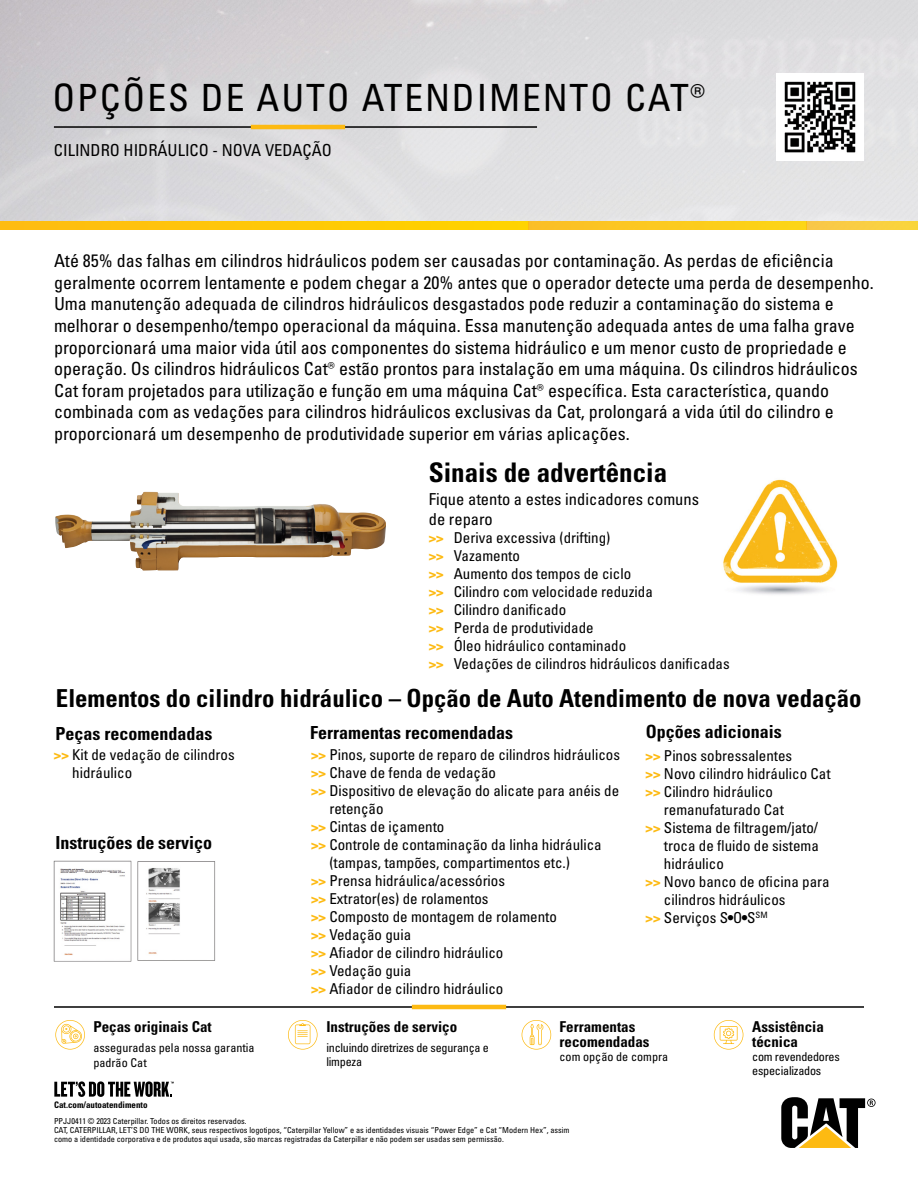
<style>
.page{position:relative;width:918px;height:1188px;background:#fff}
.page>*{position:absolute;margin:0;border:0;box-sizing:border-box;transform-origin:0 0}
.t1{font:condensed 37.5px "Univers LTCYR 57";letter-spacing:.05em;color:#000}
.t2{font:27px "Univers LTCYR 67 Bold Cond";color:#000}
.t3{font:24.75px "Univers LTCYR 67 Bold Cond";color:#000}
.t4{font:condensed 18px/21.6px "Univers LTCYR 57";color:#000}
.t5{font:18px "Univers LTCYR 67 Bold Cond";color:#000}
.t6{font:condensed 16.5px/19.8px "Univers LTCYR 57";color:#000}
.t7{font:condensed 15px/18px "Univers LTCYR 57";color:#000}
.t8{font:15px/15px "Univers LTCYR 67 Bold Cond";color:#000}
.t9{font:condensed 12.15px/14.5px "Univers LTCYR 57";letter-spacing:-.02em;color:#000}
.t10{font:condensed 12.15px/14.5px "Univers LTCYR 57";color:#000}
.t11{font:9px "Univers LTCYR 67 Bold Cond";color:#000}
.t12{font:condensed 8.25px/9px "Univers LTCYR 57";color:#000}
.s1{font-family:"Univers LTCYR 67 Bold Cond";font-stretch:normal;color:#fdba12}
</style>
<div class="page">
<div style="left:0;top:221px;width:528px;height:9px;background:#ffc808"></div>
<div style="left:528px;top:221px;width:278px;height:9px;background:#fcca1f"></div>
<div style="left:806px;top:221px;width:112px;height:9px;background:#f9ce43"></div>
<svg style="left:781px;top:1097px;width:95px;height:51px"></svg>
<svg style="left:54px;top:1081px;width:120px;height:16px"></svg>
<img style="left:54px;top:860px;width:161px;height:102px">
<img style="left:723px;top:479px;width:115px;height:116px">
<img style="left:55px;top:492px;width:331px;height:79px">
<hr style="left:54px;top:1006px;width:810px;height:2px;background:#000">
<hr style="left:412px;top:1005px;width:94px;height:4px;background:#fdba12">
<hr style="left:54px;top:126px;width:483px;height:2px;background:#000">
<hr style="left:251px;top:125px;width:94px;height:4px;background:#fdba12">
<svg style="left:55px;top:1020px;width:30px;height:30px"></svg>
<svg style="left:288px;top:1020px;width:30px;height:30px"></svg>
<svg style="left:522px;top:1020px;width:29px;height:30px"></svg>
<svg style="left:714px;top:1020px;width:29px;height:30px"></svg>
<img style="left:784px;top:81px;width:72px;height:72px">
<h1 class="t1" style="left:52px;top:74px;width:655px">OPÇÕES DE AUTO ATENDIMENTO CAT®</h1>
<p class="t6" style="left:54px;top:140px;width:280px">CILINDRO HIDRÁULICO - NOVA VEDAÇÃO</p>
<p class="t4" style="left:54px;top:249px;width:821px">Até 85% das falhas em cilindros hidráulicos podem ser causadas por contaminação. As perdas de eficiência geralmente ocorrem lentamente e podem chegar a 20% antes que o operador detecte uma perda de desempenho.<br>Uma manutenção adequada de cilindros hidráulicos desgastados pode reduzir a contaminação do sistema e melhorar o desempenho/tempo operacional da máquina. Essa manutenção adequada antes de uma falha grave proporcionará uma maior vida útil aos componentes do sistema hidráulico e um menor custo de propriedade e operação. Os cilindros hidráulicos Cat® estão prontos para instalação em uma máquina. Os cilindros hidráulicos Cat foram projetados para utilização e função em uma máquina Cat® específica. Esta característica, quando combinada com as vedações para cilindros hidráulicos exclusivas da Cat, prolongará a vida útil do cilindro e proporcionará um desempenho de produtividade superior em várias aplicações.</p>
<h2 class="t2" style="left:429px;top:456px;width:240px">Sinais de advertência</h2>
<p class="t6" style="left:429px;top:489px;width:272px">Fique atento a estes indicadores comuns de reparo</p>
<p class="t7" style="left:429px;top:529px;width:303px"><span class="s1">&gt;&gt;</span> Deriva excessiva (drifting)<br><span class="s1">&gt;&gt;</span> Vazamento<br><span class="s1">&gt;&gt;</span> Aumento dos tempos de ciclo<br><span class="s1">&gt;&gt;</span> Cilindro com velocidade reduzida<br><span class="s1">&gt;&gt;</span> Cilindro danificado<br><span class="s1">&gt;&gt;</span> Perda de produtividade<br><span class="s1">&gt;&gt;</span> Óleo hidráulico contaminado<br><span class="s1">&gt;&gt;</span> Vedações de cilindros hidráulicos danificadas</p>
<h3 class="t3" style="left:56px;top:683px;width:807px">Elementos do cilindro hidráulico – Opção de Auto Atendimento de nova vedação</h3>
<p class="t7" style="left:72px;top:745px;width:164px;text-indent:-18px"><span class="s1">&gt;&gt;</span> Kit de vedação de cilindros hidráulico</p>
<p class="t7" style="left:646px;top:747px;width:148px"><span class="s1">&gt;&gt;</span> Pinos sobressalentes</p>
<p class="t5" style="left:55px;top:722px;width:158px">Peças recomendadas</p>
<p class="t5" style="left:310px;top:722px;width:204px">Ferramentas recomendadas</p>
<p class="t5" style="left:646px;top:720px;width:137px">Opções adicionais</p>
<p class="t7" style="left:311px;top:745px;width:311px"><span class="s1">&gt;&gt;</span> Pinos, suporte de reparo de cilindros hidráulicos</p>
<p class="t7" style="left:311px;top:763px;width:186px"><span class="s1">&gt;&gt;</span> Chave de fenda de vedação</p>
<p class="t7" style="left:311px;top:781px;width:310px"><span class="s1">&gt;&gt;</span> Dispositivo de elevação do alicate para anéis de</p>
<p class="t7" style="left:329px;top:799px;width:56px">retenção</p>
<p class="t7" style="left:311px;top:817px;width:135px"><span class="s1">&gt;&gt;</span> Cintas de içamento</p>
<p class="t7" style="left:311px;top:835px;width:292px"><span class="s1">&gt;&gt;</span> Controle de contaminação da linha hidráulica</p>
<p class="t7" style="left:329px;top:853px;width:242px">(tampas, tampões, compartimentos etc.)</p>
<p class="t7" style="left:311px;top:871px;width:196px"><span class="s1">&gt;&gt;</span> Prensa hidráulica/acessórios</p>
<p class="t7" style="left:311px;top:889px;width:179px"><span class="s1">&gt;&gt;</span> Extrator(es) de rolamentos</p>
<p class="t7" style="left:311px;top:907px;width:247px"><span class="s1">&gt;&gt;</span> Composto de montagem de rolamento</p>
<p class="t7" style="left:311px;top:925px;width:102px"><span class="s1">&gt;&gt;</span> Vedação guia</p>
<p class="t7" style="left:311px;top:943px;width:194px"><span class="s1">&gt;&gt;</span> Afiador de cilindro hidráulico</p>
<p class="t7" style="left:311px;top:961px;width:102px"><span class="s1">&gt;&gt;</span> Vedação guia</p>
<p class="t7" style="left:311px;top:979px;width:194px"><span class="s1">&gt;&gt;</span> Afiador de cilindro hidráulico</p>
<p class="t7" style="left:646px;top:765px;width:186px"><span class="s1">&gt;&gt;</span> Novo cilindro hidráulico Cat</p>
<p class="t7" style="left:646px;top:783px;width:129px"><span class="s1">&gt;&gt;</span> Cilindro hidráulico</p>
<p class="t7" style="left:664px;top:801px;width:122px">remanufaturado Cat</p>
<p class="t7" style="left:646px;top:819px;width:174px"><span class="s1">&gt;&gt;</span> Sistema de filtragem/jato/</p>
<p class="t7" style="left:664px;top:837px;width:156px">troca de fluido de sistema</p>
<p class="t7" style="left:664px;top:855px;width:61px">hidráulico</p>
<p class="t7" style="left:646px;top:873px;width:186px"><span class="s1">&gt;&gt;</span> Novo banco de oficina para</p>
<p class="t7" style="left:664px;top:891px;width:123px">cilindros hidráulicos</p>
<p class="t7" style="left:646px;top:909px;width:124px"><span class="s1">&gt;&gt;</span> Serviços S•O•S<sup>SM</sup></p>
<p class="t5" style="left:55px;top:832px;width:158px">Instruções de serviço</p>
<p class="t8" style="left:93px;top:1019px;width:120px">Peças originais Cat</p>
<p class="t8" style="left:326px;top:1019px;width:132px">Instruções de serviço</p>
<p class="t8" style="left:560px;top:1019px;width:91px">Ferramentas recomendadas</p>
<p class="t8" style="left:752px;top:1019px;width:73px">Assistência técnica</p>
<p class="t9" style="left:326px;top:1040px;width:164px">incluindo diretrizes de segurança e limpeza</p>
<p class="t10" style="left:560px;top:1049px;width:110px">com opção de compra</p>
<p class="t9" style="left:752px;top:1049px;width:89px">com revendedores especializados</p>
<p class="t10" style="left:93px;top:1040px;width:163px">asseguradas pela nossa garantia padrão Cat</p>
<p class="t11" style="left:54px;top:1099px;width:95px">Cat.com/autoatendimento</p>
<p class="t12" style="left:54px;top:1117px;width:517px">PPJJ0411 © 2023 Caterpillar. Todos os direitos reservados.<br>CAT, CATERPILLAR, LET’S DO THE WORK, seus respectivos logotipos, “Caterpillar Yellow” e as identidades visuais “Power Edge” e Cat “Modern Hex”, assim como a identidade corporativa e de produtos aqui usada, são marcas registradas da Caterpillar e não podem ser usadas sem permissão.</p>
</div>
